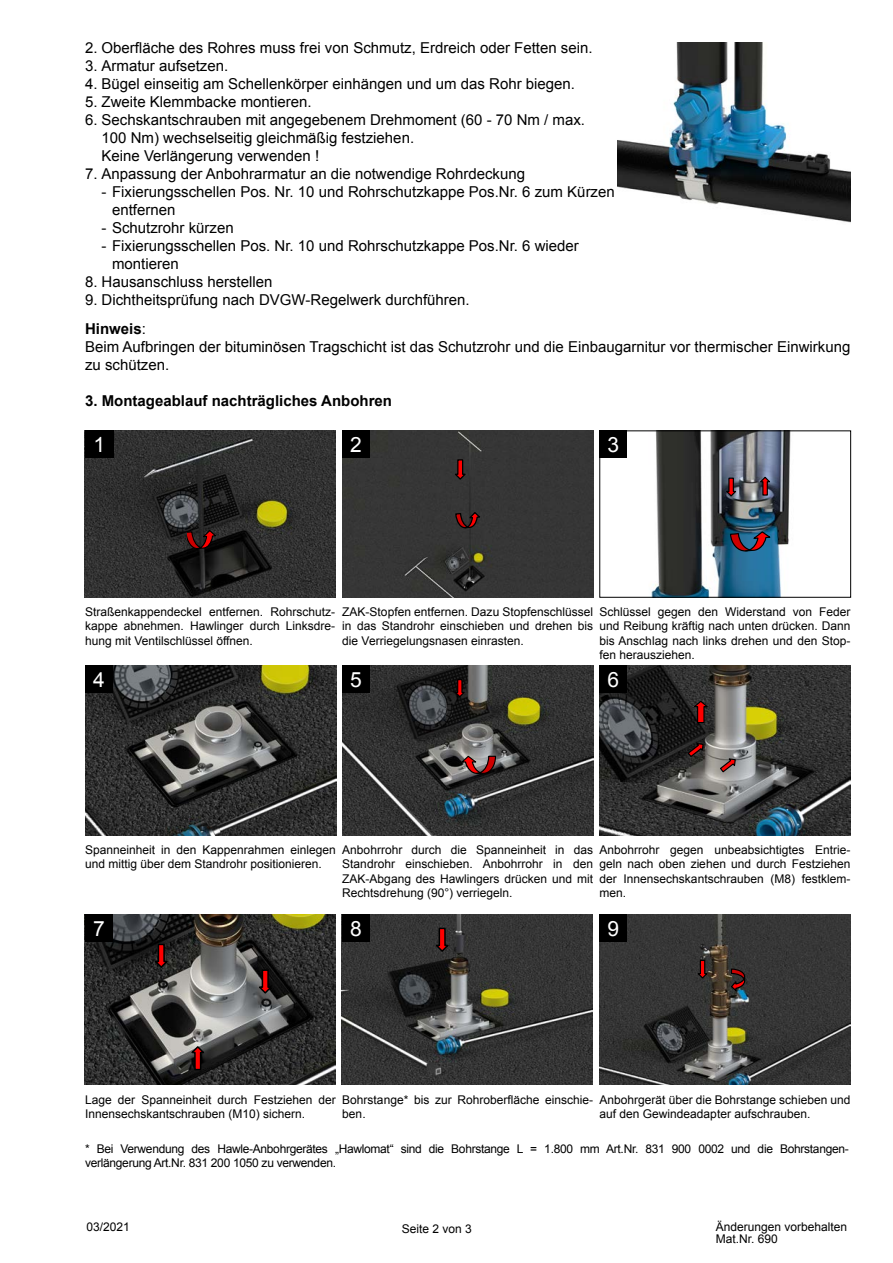
<style>
.page{position:relative;width:893px;height:1263px;background:#fff}
.page>*{position:absolute;margin:0;border:0;box-sizing:border-box;transform-origin:0 0}
.t1{font:21px "Arial";color:#fff}
.t2{font:15px/18px "Arial";color:#000}
.t3{font:700 15px "Arial";color:#000}
.t4{font:12px/14.4px "Arial";color:#000}
.t5{font:12px/14.4px "Arial";letter-spacing:-.025em;color:#000}
.s1{font-weight:700}
</style>
<div class="page">
<img style="left:617px;top:43px;width:233px;height:180px">
<img style="left:651px;top:433px;width:140px;height:162px">
<div style="left:600px;top:431px;width:251px;height:166px;border:1px solid #000"></div>
<svg style="left:725px;top:477px;width:13px;height:20px"></svg>
<svg style="left:729px;top:530px;width:44px;height:22px"></svg>
<svg style="left:758px;top:476px;width:13px;height:20px"></svg>
<div style="left:600px;top:431px;width:27px;height:27px;background:#000"></div>
<img style="left:85px;top:665px;width:251px;height:171px">
<div style="left:85px;top:665px;width:28px;height:28px;background:#000"></div>
<img style="left:600px;top:665px;width:251px;height:171px">
<svg style="left:691px;top:700px;width:18px;height:24px"></svg>
<svg style="left:687px;top:742px;width:17px;height:16px"></svg>
<svg style="left:719px;top:757px;width:17px;height:16px"></svg>
<div style="left:600px;top:665px;width:27px;height:28px;background:#000"></div>
<img style="left:84px;top:914px;width:251px;height:170px">
<svg style="left:153px;top:944px;width:17px;height:25px"></svg>
<svg style="left:257px;top:970px;width:17px;height:25px"></svg>
<svg style="left:190px;top:1046px;width:16px;height:25px"></svg>
<div style="left:85px;top:914px;width:28px;height:28px;background:#000"></div>
<img style="left:600px;top:914px;width:250px;height:170px">
<svg style="left:696px;top:960px;width:14px;height:20px"></svg>
<svg style="left:730px;top:968px;width:16px;height:25px"></svg>
<div style="left:600px;top:914px;width:27px;height:28px;background:#000"></div>
<img style="left:85px;top:431px;width:251px;height:166px">
<svg style="left:187px;top:529px;width:31px;height:21px"></svg>
<div style="left:85px;top:431px;width:28px;height:27px;background:#000"></div>
<div style="left:342px;top:431px;width:251px;height:166px;background:#363636"></div>
<svg style="left:454px;top:459px;width:14px;height:22px"></svg>
<svg style="left:454px;top:511px;width:28px;height:18px"></svg>
<div style="left:342px;top:431px;width:28px;height:27px;background:#000"></div>
<img style="left:342px;top:665px;width:251px;height:171px">
<svg style="left:454px;top:679px;width:13px;height:19px"></svg>
<div style="left:342px;top:665px;width:28px;height:28px;background:#000"></div>
<svg style="left:460px;top:755px;width:37px;height:19px"></svg>
<img style="left:342px;top:914px;width:251px;height:170px">
<div style="left:342px;top:914px;width:28px;height:28px;background:#000"></div>
<svg style="left:434px;top:928px;width:17px;height:25px"></svg>
<p class="t2" style="left:85px;top:39px;width:509px">2. Oberfläche des Rohres muss frei von Schmutz, Erdreich oder Fetten sein.</p>
<p class="t2" style="left:85px;top:57px;width:145px">3. Armatur aufsetzen.</p>
<p class="t2" style="left:85px;top:75px;width:492px">4. Bügel einseitig am Schellenkörper einhängen und um das Rohr biegen.</p>
<p class="t2" style="left:85px;top:93px;width:228px">5. Zweite Klemmbacke montieren.</p>
<p class="t2" style="left:102px;top:111px;width:485px;text-indent:-16px">6. Sechskantschrauben mit angegebenem Drehmoment (60 - 70 Nm / max.<br>100 Nm) wechselseitig gleichmäßig festziehen.<br>Keine Verlängerung verwenden !</p>
<p class="t2" style="left:85px;top:165px;width:442px">7. Anpassung der Anbohrarmatur an die notwendige Rohrdeckung</p>
<p class="t2" style="left:112px;top:183px;width:504px;text-indent:-10px">- Fixierungsschellen Pos. Nr. 10 und Rohrschutzkappe Pos.Nr. 6 zum Kürzen entfernen</p>
<p class="t2" style="left:102px;top:219px;width:134px">- Schutzrohr kürzen</p>
<p class="t2" style="left:112px;top:237px;width:468px;text-indent:-10px">- Fixierungsschellen Pos. Nr. 10 und Rohrschutzkappe Pos.Nr. 6 wieder montieren</p>
<p class="t2" style="left:85px;top:273px;width:189px">8. Hausanschluss herstellen</p>
<p class="t2" style="left:85px;top:286px;width:386px;line-height:28.7px">9. Dichtheitsprüfung nach DVGW-Regelwerk durchführen.<br><span class="s1">Hinweis</span>:</p>
<p class="t2" style="left:85px;top:338px;width:767px">Beim Aufbringen der bituminösen Tragschicht ist das Schutzrohr und die Einbaugarnitur vor thermischer Einwirkung zu schützen.</p>
<p class="t3" style="left:85px;top:390px;width:308px">3. Montageablauf nachträgliches Anbohren</p>
<h1 class="t1" style="left:93px;top:430px;width:13px">1</h1>
<h1 class="t1" style="left:350px;top:430px;width:13px">2</h1>
<h1 class="t1" style="left:608px;top:430px;width:13px">3</h1>
<p class="t4" style="left:85px;top:604px;width:252px;text-align:justify">Straßenkappendeckel entfernen. Rohrschutz&shy;kappe abnehmen. Hawlinger durch Linksdre&shy;hung mit Ventilschlüssel öffnen.</p>
<p class="t4" style="left:342px;top:604px;width:252px;text-align:justify">ZAK-Stopfen entfernen. Dazu Stopfenschlüssel in das Standrohr einschieben und drehen bis die Verriegelungsnasen einrasten.</p>
<p class="t4" style="left:600px;top:604px;width:252px;text-align:justify">Schlüssel gegen den Widerstand von Feder und Reibung kräftig nach unten drücken. Dann bis Anschlag nach links drehen und den Stop&shy;fen herausziehen.</p>
<h1 class="t1" style="left:93px;top:665px;width:13px">4</h1>
<h1 class="t1" style="left:608px;top:665px;width:13px">6</h1>
<h1 class="t1" style="left:350px;top:665px;width:13px">5</h1>
<p class="t4" style="left:85px;top:842px;width:252px">Spanneinheit in den Kappenrahmen einlegen und mittig über dem Standrohr positionieren.</p>
<p class="t4" style="left:342px;top:842px;width:252px;text-align:justify">Anbohrrohr durch die Spanneinheit in das Standrohr einschieben. Anbohrrohr in den ZAK-Abgang des Hawlingers drücken und mit Rechtsdrehung (90°) verriegeln.</p>
<p class="t4" style="left:600px;top:842px;width:252px;text-align:justify">Anbohrrohr gegen unbeabsichtigtes Entrie&shy;geln nach oben ziehen und durch Festziehen der Innensechskantschrauben (M8) festklem&shy;men.</p>
<h1 class="t1" style="left:93px;top:914px;width:13px">7</h1>
<h1 class="t1" style="left:608px;top:914px;width:13px">9</h1>
<h1 class="t1" style="left:350px;top:914px;width:13px">8</h1>
<p class="t4" style="left:85px;top:1092px;width:252px">Lage der Spanneinheit durch Festziehen der<br>Innensechskantschrauben (M10) sichern.</p>
<p class="t4" style="left:342px;top:1092px;width:252px">Bohrstange* bis zur Rohroberfläche einschie&shy;ben.</p>
<p class="t4" style="left:600px;top:1092px;width:252px">Anbohrgerät über die Bohrstange schieben und auf den Gewindeadapter aufschrauben.</p>
<p class="t5" style="left:85px;top:1141px;width:765px">* Bei Verwendung des Hawle-Anbohrgerätes „Hawlomat“ sind die Bohrstange L = 1.800 mm Art.Nr. 831 900 0002 und die Bohrstangen&shy;verlängerung Art.Nr. 831 200 1050 zu verwenden.</p>
<p class="t4" style="left:87px;top:1219px;width:45px">03/2021</p>
<p class="t4" style="left:716px;top:1221px;width:133px;line-height:12px">Änderungen vorbehalten<br>Mat.Nr. 690</p>
<p class="t4" style="left:402px;top:1222px;width:72px">Seite 2 von 3</p>
</div>
